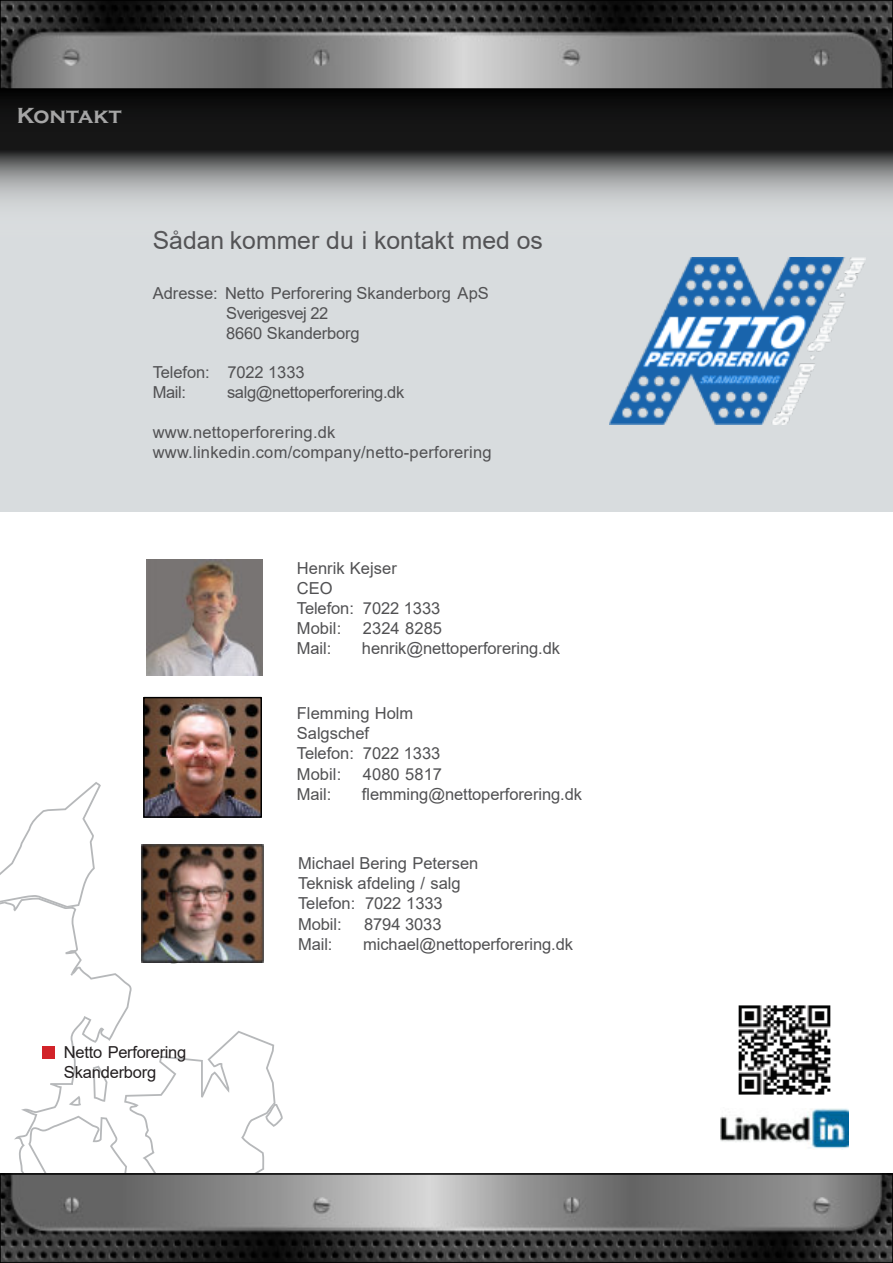
<style>
.page{position:relative;width:893px;height:1263px;background:#fff}
.page>*{position:absolute;margin:0;border:0;box-sizing:border-box;transform-origin:0 0}
.t1{font:24.75px "Arial";color:#515153}
.t2{font:700 22.5px "Copperplate Gothic";color:rgb(255 255 255/.62)}
.t3{font:16.5px "Arial";letter-spacing:-.005em;color:#515153}
.t4{font:16.5px "Arial";letter-spacing:.015em;color:#515153}
.t5{font:16.5px/19.8px "Arial";letter-spacing:-.02em;color:#231f20}
.t6{font:16.5px "Arial";letter-spacing:-.03em;color:#515153}
</style>
<div class="page">
<div style="left:0;top:89px;width:893px;height:423px;background:#d8dcde"></div>
<svg style="left:0;top:782px;width:101px;height:116px"></svg>
<svg style="left:169px;top:962px;width:17px;height:2px"></svg>
<svg style="left:132px;top:1031px;width:151px;height:142px"></svg>
<svg style="left:0;top:898px;width:132px;height:275px"></svg>
<div style="left:42px;top:1046px;width:13px;height:13px;background:#d22329"></div>
<img style="left:3px;top:1176px;width:887px;height:84px">
<div style="left:0;top:1173px;width:893px;height:90px;border:2px solid #000"></div>
<img style="left:0;top:3px;width:893px;height:200px">
<div style="left:0;top:0;width:893px;height:90px;border:2px solid #000"></div>
<img style="left:145px;top:699px;width:115px;height:117px">
<div style="left:143px;top:697px;width:119px;height:121px;border:1px solid #000"></div>
<img style="left:142px;top:844px;width:122px;height:118px">
<img style="left:721px;top:1108px;width:127px;height:42px">
<img style="left:738px;top:1005px;width:93px;height:90px">
<img style="left:610px;top:257px;width:256px;height:167px">
<img style="left:146px;top:559px;width:117px;height:117px">
<h2 class="t2" style="left:17px;top:102px;width:106px">Kontakt</h2>
<h1 class="t1" style="left:153px;top:231px;width:392px">Sådan kommer du i kontakt med os</h1>
<p class="t3" style="left:153px;top:287px;width:338px">Adresse: Netto Perforering Skanderborg ApS</p>
<p class="t6" style="left:226px;top:307px;width:104px">Sverigesvej 22</p>
<p class="t3" style="left:226px;top:327px;width:135px">8660 Skanderborg</p>
<p class="t3" style="left:153px;top:366px;width:153px">Telefon: 7022 1333</p>
<p class="t3" style="left:153px;top:386px;width:35px">Mail:</p>
<p class="t3" style="left:227px;top:386px;width:179px">salg@nettoperforering.dk</p>
<p class="t4" style="left:153px;top:426px;width:184px">www.nettoperforering.dk</p>
<p class="t4" style="left:153px;top:446px;width:341px">www.linkedin.com/company/netto-perforering</p>
<p class="t3" style="left:297px;top:562px;width:102px">Henrik Kejser</p>
<p class="t3" style="left:297px;top:582px;width:37px">CEO</p>
<p class="t3" style="left:297px;top:602px;width:145px">Telefon: 7022 1333</p>
<p class="t3" style="left:297px;top:622px;width:46px">Mobil:</p>
<p class="t3" style="left:363px;top:622px;width:81px">2324 8285</p>
<p class="t3" style="left:297px;top:642px;width:36px">Mail:</p>
<p class="t3" style="left:362px;top:642px;width:200px">henrik@nettoperforering.dk</p>
<p class="t3" style="left:297px;top:707px;width:118px">Flemming Holm</p>
<p class="t3" style="left:297px;top:727px;width:74px">Salgschef</p>
<p class="t3" style="left:297px;top:747px;width:145px">Telefon: 7022 1333</p>
<p class="t3" style="left:297px;top:767px;width:46px">Mobil:</p>
<p class="t3" style="left:363px;top:767px;width:81px">4080 5817</p>
<p class="t3" style="left:297px;top:788px;width:36px">Mail:</p>
<p class="t3" style="left:362px;top:788px;width:222px">flemming@nettoperforering.dk</p>
<p class="t3" style="left:298px;top:857px;width:182px">Michael Bering Petersen</p>
<p class="t3" style="left:298px;top:877px;width:164px">Teknisk afdeling / salg</p>
<p class="t3" style="left:298px;top:897px;width:146px">Telefon: 7022 1333</p>
<p class="t3" style="left:298px;top:917px;width:45px">Mobil:</p>
<p class="t3" style="left:364px;top:917px;width:79px">8794 3033</p>
<p class="t3" style="left:298px;top:937px;width:36px">Mail:</p>
<p class="t3" style="left:363px;top:937px;width:211px">michael@nettoperforering.dk</p>
<p class="t5" style="left:64px;top:1044px;width:124px">Netto Perforering<br>Skanderborg</p>
</div>
